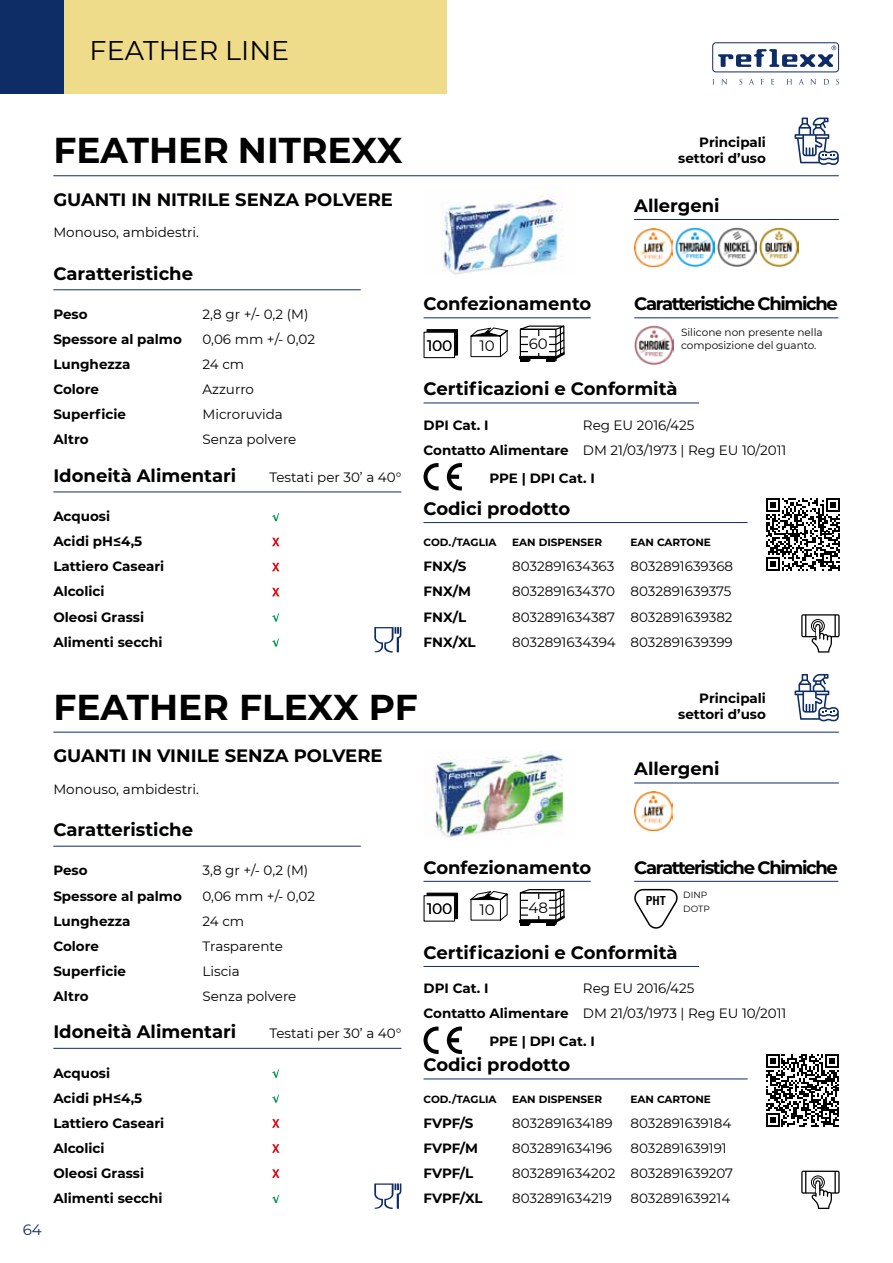
<style>
.page{position:relative;width:893px;height:1263px;background:#fff}
.page>*{position:absolute;margin:0;border:0;box-sizing:border-box;transform-origin:0 0}
.t1{font:700 36px "Montserrat";color:#000}
.t2{font:27px "Montserrat";color:#000}
.t3{font:700 18px "Montserrat";color:#000}
.t4{font:700 18px "Montserrat";letter-spacing:-.075em;color:#000}
.t5{font:15px "Montserrat";color:#000}
.t6{font:15px "Montserrat";color:#0e2c66}
.t7{font:13.5px/25px "Montserrat";color:#000}
.t8{font:700 13.5px/25px "Montserrat";color:#000;text-align:right}
.t9{font:700 condensed 12px "Helvetica LT Std";color:#000}
.t10{font:700 10.5px "Montserrat";color:#000}
.t11{font:10.5px/12.6px "Montserrat";color:#000}
.t12{font:9px/13.5px "Montserrat";color:#000}
.s1{font-weight:700}
</style>
<div class="page">
<div style="left:712px;top:43px;width:127px;height:29px;border:1px solid #0e2c66;border-radius:3px"></div>
<svg style="left:718px;top:46px;width:118px;height:21px"></svg>
<svg style="left:721px;top:79px;width:6px;height:6px"></svg>
<svg style="left:739px;top:79px;width:3px;height:6px"></svg>
<svg style="left:749px;top:79px;width:5px;height:5px"></svg>
<svg style="left:771px;top:79px;width:3px;height:6px"></svg>
<svg style="left:786px;top:79px;width:6px;height:5px"></svg>
<svg style="left:799px;top:79px;width:5px;height:5px"></svg>
<svg style="left:810px;top:79px;width:6px;height:6px"></svg>
<svg style="left:823px;top:79px;width:6px;height:6px"></svg>
<svg style="left:836px;top:79px;width:3px;height:6px"></svg>
<div style="left:0;top:0;width:446px;height:94px;background:#eedc8b"></div>
<div style="left:0;top:0;width:64px;height:94px;background:#0e2c66"></div>
<hr style="left:53px;top:175px;width:786px;height:1px;background:#0e2c66">
<hr style="left:53px;top:732px;width:786px;height:1px;background:#0e2c66">
<hr style="left:423px;top:522px;width:325px;height:1px;background:#0e2c66">
<hr style="left:53px;top:289px;width:308px;height:1px;background:#0e2c66">
<hr style="left:53px;top:491px;width:348px;height:1px;background:#0e2c66">
<hr style="left:423px;top:317px;width:168px;height:1px;background:#0e2c66">
<hr style="left:423px;top:881px;width:168px;height:1px;background:#0e2c66">
<svg style="left:795px;top:118px;width:44px;height:47px"></svg>
<svg style="left:795px;top:674px;width:44px;height:47px"></svg>
<img style="left:441px;top:190px;width:122px;height:85px">
<img style="left:429px;top:751px;width:135px;height:87px">
<hr style="left:53px;top:846px;width:308px;height:1px;background:#0e2c66">
<hr style="left:53px;top:1048px;width:348px;height:1px;background:#0e2c66">
<svg style="left:519px;top:325px;width:46px;height:37px"></svg>
<div style="left:528px;top:336px;width:21px;height:16px;background:#fff"></div>
<svg style="left:470px;top:327px;width:38px;height:31px"></svg>
<div style="left:423px;top:332px;width:32px;height:26px;border:1px solid #000"></div>
<svg style="left:426px;top:329px;width:33px;height:27px"></svg>
<svg style="left:519px;top:889px;width:46px;height:36px"></svg>
<div style="left:528px;top:899px;width:21px;height:17px;background:#fff"></div>
<svg style="left:470px;top:891px;width:38px;height:30px"></svg>
<svg style="left:426px;top:892px;width:33px;height:27px"></svg>
<hr style="left:423px;top:403px;width:276px;height:1px;background:#0e2c66">
<svg style="left:423px;top:463px;width:39px;height:27px"></svg>
<hr style="left:423px;top:966px;width:276px;height:1px;background:#0e2c66">
<hr style="left:634px;top:219px;width:205px;height:1px;background:#0e2c66">
<hr style="left:634px;top:783px;width:205px;height:1px;background:#0e2c66">
<img style="left:759px;top:228px;width:39px;height:39px">
<img style="left:717px;top:228px;width:39px;height:39px">
<img style="left:675px;top:228px;width:39px;height:39px">
<hr style="left:634px;top:317px;width:204px;height:1px;background:#0e2c66">
<hr style="left:634px;top:881px;width:204px;height:1px;background:#0e2c66">
<img style="left:634px;top:325px;width:39px;height:40px">
<svg style="left:766px;top:498px;width:74px;height:73px"></svg>
<svg style="left:634px;top:888px;width:44px;height:41px"></svg>
<svg style="left:272px;top:513px;width:129px;height:140px"></svg>
<svg style="left:272px;top:1069px;width:129px;height:140px"></svg>
<img style="left:634px;top:228px;width:38px;height:39px">
<img style="left:634px;top:792px;width:38px;height:38px">
<svg style="left:801px;top:614px;width:39px;height:39px"></svg>
<svg style="left:423px;top:1026px;width:417px;height:183px"></svg>
<h2 class="t2" style="left:90px;top:37px;width:201px">FEATHER LINE</h2>
<h1 class="t1" style="left:53px;top:133px;width:351px">FEATHER NITREXX</h1>
<h3 class="t3" style="left:53px;top:191px;width:341px">GUANTI IN NITRILE SENZA POLVERE</h3>
<p class="t7" style="left:53px;top:220px;width:147px">Monouso, ambidestri.</p>
<h3 class="t3" style="left:53px;top:264px;width:141px">Caratteristiche</h3>
<p class="t8" style="left:53px;top:302px;width:36px">Peso</p>
<p class="t7" style="left:203px;top:302px;width:108px">2,8 gr +/- 0,2 (M)</p>
<p class="t8" style="left:53px;top:327px;width:130px">Spessore al palmo</p>
<p class="t7" style="left:203px;top:327px;width:114px">0,06 mm +/- 0,02</p>
<p class="t8" style="left:53px;top:352px;width:79px">Lunghezza</p>
<p class="t7" style="left:203px;top:352px;width:43px">24 cm</p>
<p class="t8" style="left:53px;top:377px;width:47px">Colore</p>
<p class="t7" style="left:203px;top:377px;width:53px">Azzurro</p>
<p class="t8" style="left:53px;top:402px;width:74px">Superficie</p>
<p class="t7" style="left:203px;top:402px;width:82px">Microruvida</p>
<p class="t8" style="left:53px;top:428px;width:37px">Altro</p>
<p class="t7" style="left:203px;top:428px;width:95px">Senza polvere</p>
<h3 class="t3" style="left:53px;top:466px;width:184px">Idoneità Alimentari</h3>
<p class="t7" style="left:269px;top:465px;width:133px">Testati per 30’ a 40°</p>
<p class="t8" style="left:53px;top:504px;width:112px;text-align:left">Acquosi<br>Acidi pH≤4,5<br>Lattiero Caseari<br>Alcolici<br>Oleosi Grassi<br>Alimenti secchi</p>
<p class="t8" style="left:678px;top:134px;width:89px;line-height:16.2px">Principali settori d’uso</p>
<h3 class="t3" style="left:423px;top:295px;width:169px">Confezionamento</h3>
<p class="t5" style="left:427px;top:338px;width:27px">100</p>
<p class="t5" style="left:479px;top:339px;width:17px">10</p>
<p class="t5" style="left:529px;top:337px;width:21px">60</p>
<h3 class="t3" style="left:634px;top:197px;width:87px">Allergeni</h3>
<h3 class="t4" style="left:634px;top:295px;width:205px">Caratteristiche Chimiche</h3>
<p class="t11" style="left:681px;top:326px;width:143px">Silicone non presente nella composizione del guanto.</p>
<h3 class="t3" style="left:423px;top:380px;width:256px">Certificazioni e Conformità</h3>
<p class="t8" style="left:423px;top:413px;width:67px">DPI Cat. I</p>
<p class="t7" style="left:423px;top:413px;width:364px;text-indent:159px">Reg EU 2016/425<br><span class="s1">Contatto Alimentare</span> DM 21/03/1973 | Reg EU 10/2011</p>
<p class="t8" style="left:489px;top:466px;width:107px">PPE | DPI Cat. I</p>
<h3 class="t3" style="left:423px;top:500px;width:148px">Codici prodotto</h3>
<p class="t10" style="left:423px;top:537px;width:74px">COD./TAGLIA</p>
<p class="t10" style="left:512px;top:537px;width:91px">EAN DISPENSER</p>
<p class="t10" style="left:630px;top:537px;width:82px">EAN CARTONE</p>
<p class="t8" style="left:423px;top:554px;width:44px">FNX/S</p>
<p class="t7" style="left:512px;top:554px;width:223px">8032891634363 8032891639368</p>
<p class="t8" style="left:424px;top:580px;width:49px">FNX/M</p>
<p class="t7" style="left:512px;top:580px;width:221px">8032891634370 8032891639375</p>
<p class="t8" style="left:424px;top:605px;width:44px">FNX/L</p>
<p class="t7" style="left:512px;top:605px;width:222px">8032891634387 8032891639382</p>
<p class="t8" style="left:424px;top:630px;width:54px">FNX/XL</p>
<p class="t7" style="left:512px;top:630px;width:222px">8032891634394 8032891639399</p>
<h1 class="t1" style="left:53px;top:689px;width:366px">FEATHER FLEXX PF</h1>
<p class="t8" style="left:678px;top:691px;width:89px;line-height:16.2px">Principali settori d’uso</p>
<p class="t6" style="left:23px;top:1222px;width:21px">64</p>
<h3 class="t3" style="left:53px;top:747px;width:331px">GUANTI IN VINILE SENZA POLVERE</h3>
<p class="t7" style="left:53px;top:777px;width:147px">Monouso, ambidestri.</p>
<h3 class="t3" style="left:53px;top:821px;width:141px">Caratteristiche</h3>
<p class="t8" style="left:53px;top:859px;width:36px">Peso</p>
<p class="t7" style="left:203px;top:859px;width:107px">3,8 gr +/- 0,2 (M)</p>
<p class="t8" style="left:53px;top:884px;width:130px">Spessore al palmo</p>
<p class="t7" style="left:203px;top:884px;width:114px">0,06 mm +/- 0,02</p>
<p class="t8" style="left:53px;top:909px;width:79px">Lunghezza</p>
<p class="t7" style="left:203px;top:909px;width:43px">24 cm</p>
<p class="t8" style="left:53px;top:934px;width:47px">Colore</p>
<p class="t7" style="left:203px;top:934px;width:82px">Trasparente</p>
<p class="t8" style="left:53px;top:959px;width:74px">Superficie</p>
<p class="t7" style="left:203px;top:959px;width:39px">Liscia</p>
<p class="t8" style="left:53px;top:984px;width:37px">Altro</p>
<p class="t7" style="left:203px;top:984px;width:95px">Senza polvere</p>
<h3 class="t3" style="left:53px;top:1023px;width:184px">Idoneità Alimentari</h3>
<p class="t7" style="left:269px;top:1021px;width:133px">Testati per 30’ a 40°</p>
<p class="t8" style="left:53px;top:1061px;width:112px;text-align:left">Acquosi<br>Acidi pH≤4,5<br>Lattiero Caseari<br>Alcolici<br>Oleosi Grassi<br>Alimenti secchi</p>
<h3 class="t3" style="left:423px;top:858px;width:169px">Confezionamento</h3>
<p class="t5" style="left:427px;top:902px;width:27px">100</p>
<p class="t5" style="left:479px;top:902px;width:17px">10</p>
<p class="t5" style="left:528px;top:900px;width:21px">48</p>
<h3 class="t3" style="left:634px;top:760px;width:87px">Allergeni</h3>
<h3 class="t4" style="left:634px;top:858px;width:205px">Caratteristiche Chimiche</h3>
<p class="t9" style="left:646px;top:894px;width:22px">PHT</p>
<p class="t12" style="left:683px;top:889px;width:28px">DINP<br>DOTP</p>
<h3 class="t3" style="left:423px;top:944px;width:256px">Certificazioni e Conformità</h3>
<p class="t8" style="left:423px;top:976px;width:67px">DPI Cat. I</p>
<p class="t7" style="left:423px;top:976px;width:364px;text-indent:159px">Reg EU 2016/425<br><span class="s1">Contatto Alimentare</span> DM 21/03/1973 | Reg EU 10/2011</p>
<p class="t8" style="left:489px;top:1029px;width:107px">PPE | DPI Cat. I</p>
<h3 class="t3" style="left:423px;top:1056px;width:148px">Codici prodotto</h3>
<p class="t10" style="left:423px;top:1094px;width:74px">COD./TAGLIA</p>
<p class="t10" style="left:512px;top:1094px;width:91px">EAN DISPENSER</p>
<p class="t10" style="left:630px;top:1094px;width:82px">EAN CARTONE</p>
<p class="t8" style="left:423px;top:1111px;width:51px">FVPF/S</p>
<p class="t7" style="left:512px;top:1111px;width:102px">8032891634189</p>
<p class="t7" style="left:630px;top:1111px;width:102px">8032891639184</p>
<p class="t8" style="left:424px;top:1136px;width:56px">FVPF/M</p>
<p class="t7" style="left:512px;top:1136px;width:102px">8032891634196</p>
<p class="t7" style="left:630px;top:1136px;width:98px">8032891639191</p>
<p class="t8" style="left:424px;top:1161px;width:51px">FVPF/L</p>
<p class="t7" style="left:512px;top:1161px;width:223px">8032891634202 8032891639207</p>
<p class="t8" style="left:424px;top:1186px;width:61px">FVPF/XL</p>
<p class="t7" style="left:512px;top:1186px;width:101px">8032891634219</p>
<p class="t7" style="left:630px;top:1186px;width:101px">8032891639214</p>
</div>
